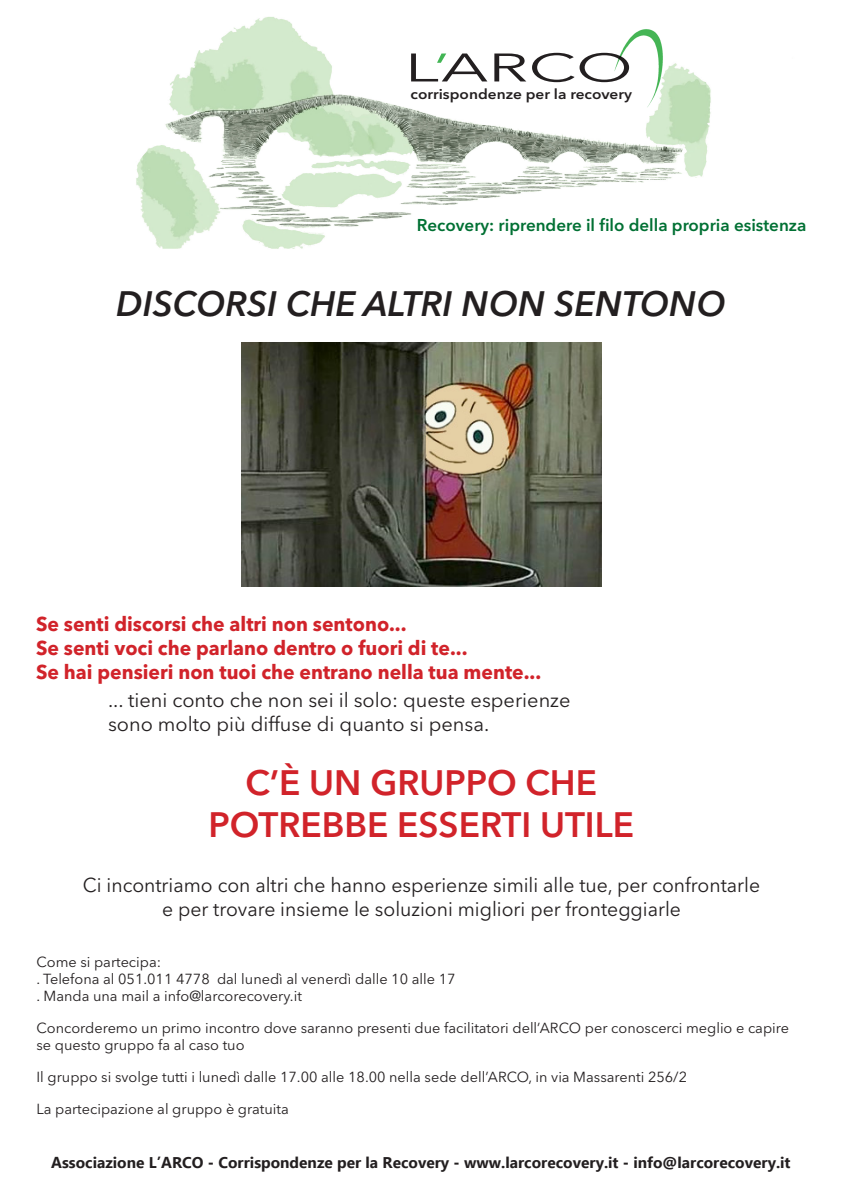
<style>
.page{position:relative;width:842px;height:1191px;background:#fff}
.page>*{position:absolute;margin:0;border:0;box-sizing:border-box;transform-origin:0 0}
.t1{font:39.5px "Avenir Next LT Pro";color:#231f20;scale:1.7 1}
.t2{font:600 35px "Avenir Next LT Pro";color:#d1232a}
.t3{font:italic 600 35px "Avenir Next LT Pro";color:#231f20}
.t4{font:20px "Avenir Next LT Pro";color:#231f20}
.t5{font:700 20px "Avenir Next LT Pro";color:#d1232a}
.t6{font:600 17px "Avenir Next LT Pro";color:#007033}
.t7{font:700 15.5px "Ebrima";color:#231f20}
.t8{font:14.5px/17px "Avenir Next LT Pro";color:#231f20}
.t9{font:600 14.1px "Avenir Next LT Pro";color:#231f20;scale:1.09 1}
.s1{color:#42b554}
</style>
<div class="page">
<img style="left:136px;top:17px;width:575px;height:232px">
<img style="left:242px;top:343px;width:359px;height:244px">
<img style="left:608px;top:29px;width:56px;height:86px">
<div style="left:606px;top:27px;width:60px;height:90px;border:1px solid #fff"></div>
<p class="t1" style="left:441px;top:44px;width:114px">ARCO</p>
<p class="t1" style="left:405px;top:44px;width:28px">L<span class="s1">’</span></p>
<p class="t9" style="left:411px;top:85px;width:204px">corrispondenze per la recovery</p>
<p class="t6" style="left:417px;top:214px;width:391px">Recovery: riprendere il filo della propria esistenza</p>
<p class="t3" style="left:116px;top:282px;width:611px">DISCORSI CHE ALTRI NON SENTONO</p>
<p class="t5" style="left:36px;top:611px;width:372px">Se senti discorsi che altri non sentono...</p>
<p class="t5" style="left:36px;top:635px;width:433px">Se senti voci che parlano dentro o fuori di te...</p>
<p class="t5" style="left:36px;top:659px;width:507px">Se hai pensieri non tuoi che entrano nella tua mente...</p>
<p class="t4" style="left:108px;top:688px;width:464px">... tieni conto che non sei il solo: queste esperienze</p>
<p class="t4" style="left:108px;top:712px;width:383px">sono molto più diffuse di quanto si pensa.</p>
<p class="t2" style="left:245px;top:761px;width:353px">C’È UN GRUPPO CHE</p>
<p class="t2" style="left:208px;top:803px;width:427px">POTREBBE ESSERTI UTILE</p>
<p class="t4" style="left:83px;top:872px;width:679px">Ci incontriamo con altri che hanno esperienze simili alle tue, per confrontarle</p>
<p class="t4" style="left:162px;top:896px;width:520px">e per trovare insieme le soluzioni migliori per fronteggiarle</p>
<p class="t8" style="left:37px;top:953px;width:126px">Come si partecipa:</p>
<p class="t8" style="left:37px;top:970px;width:420px">. Telefona al 051.011 4778 dal lunedì al venerdì dalle 10 alle 17</p>
<p class="t8" style="left:37px;top:987px;width:267px">. Manda una mail a info@larcorecovery.it</p>
<p class="t8" style="left:37px;top:1019px;width:754px">Concorderemo un primo incontro dove saranno presenti due facilitatori dell’ARCO per conoscerci meglio e capire se questo gruppo fa al caso tuo</p>
<p class="t8" style="left:37px;top:1068px;width:652px">Il gruppo si svolge tutti i lunedì dalle 17.00 alle 18.00 nella sede dell’ARCO, in via Massarenti 256/2</p>
<p class="t8" style="left:37px;top:1100px;width:254px">La partecipazione al gruppo è gratuita</p>
<p class="t7" style="left:51px;top:1149px;width:741px">Associazione L’ARCO - Corrispondenze per la Recovery - www.larcorecovery.it - info@larcorecovery.it</p>
</div>
